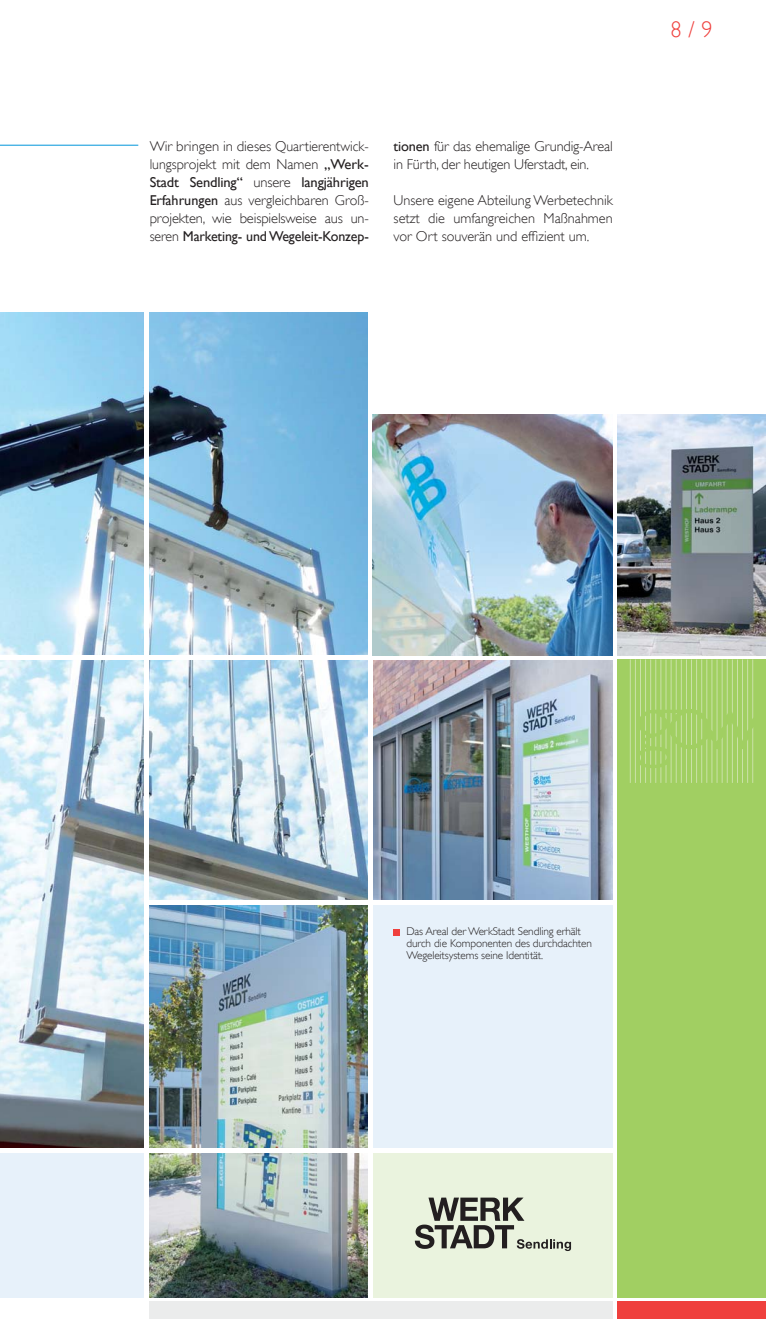
<style>
.page{position:relative;width:766px;height:1319px;background:#fff}
.page>*{position:absolute;margin:0;border:0;box-sizing:border-box;transform-origin:0 0}
.t1{font:300 22.5px "Gill Sans";color:#ef403d}
.t2{font:300 14.25px/18px "Gill Sans";letter-spacing:-.01em;color:#231f20;text-align:justify}
.t3{font:300 11.25px/12px "Gill Sans";letter-spacing:-.01em;color:#231f20}
.s1{font-weight:400}
</style>
<div class="page">
<div style="left:0;top:659px;width:612px;height:638px;background:#e7f1fa"></div>
<img style="left:372px;top:659px;width:240px;height:240px">
<img style="left:0;top:313px;width:368px;height:835px">
<hr style="left:0;top:655px;width:765px;height:4px;background:#fff">
<img style="left:149px;top:904px;width:219px;height:393px">
<hr style="left:145px;top:306px;width:4px;height:991px;background:#fff">
<div style="left:147px;top:899px;width:467px;height:5px;background:#fff"></div>
<div style="left:617px;top:659px;width:148px;height:638px;background:#a1cf62"></div>
<div style="left:617px;top:1301px;width:148px;height:17px;background:#ef403d"></div>
<div style="left:149px;top:1301px;width:463px;height:17px;background:#ebecec"></div>
<hr style="left:0;top:145px;width:138px;height:1px;background:#0095da">
<svg style="left:629px;top:659px;width:124px;height:123px"></svg>
<div style="left:393px;top:928px;width:7px;height:7px;background:#ef403d"></div>
<div style="left:370px;top:1150px;width:242px;height:147px;background:#eaf3de"></div>
<svg style="left:415px;top:1197px;width:156px;height:53px"></svg>
<hr style="left:368px;top:306px;width:4px;height:994px;background:#fff">
<hr style="left:0;top:1148px;width:612px;height:4px;background:#fff">
<img style="left:372px;top:415px;width:240px;height:240px">
<img style="left:617px;top:415px;width:148px;height:240px">
<p class="t2" style="left:150px;top:138px;width:220px">Wir bringen in dieses Quartierentwick&shy;lungsprojekt mit dem Namen <span class="s1">„Werk-Stadt Sendling“</span> unsere <span class="s1">langjährigen Erfahrungen</span> aus vergleichbaren Groß&shy;projekten, wie beispielsweise aus un&shy;seren <span class="s1">Marketing- und Wegeleit-Konzep-</span></p>
<p class="t2" style="left:393px;top:138px;width:220px"><span class="s1">tionen</span> für das ehemalige Grundig-Areal in Fürth, der heutigen Uferstadt, ein.</p>
<p class="t2" style="left:393px;top:192px;width:220px">Unsere eigene Abteilung Werbetechnik setzt die umfangreichen Maßnahmen vor Ort souverän und effizient um.</p>
<h1 class="t1" style="left:670px;top:17px;width:44px">8 / 9</h1>
<p class="t3" style="left:406px;top:925px;width:187px">Das Areal der WerkStadt Sendling erhält durch die Komponenten des durchdachten<br>Wegeleitsystems seine Identität.</p>
</div>
